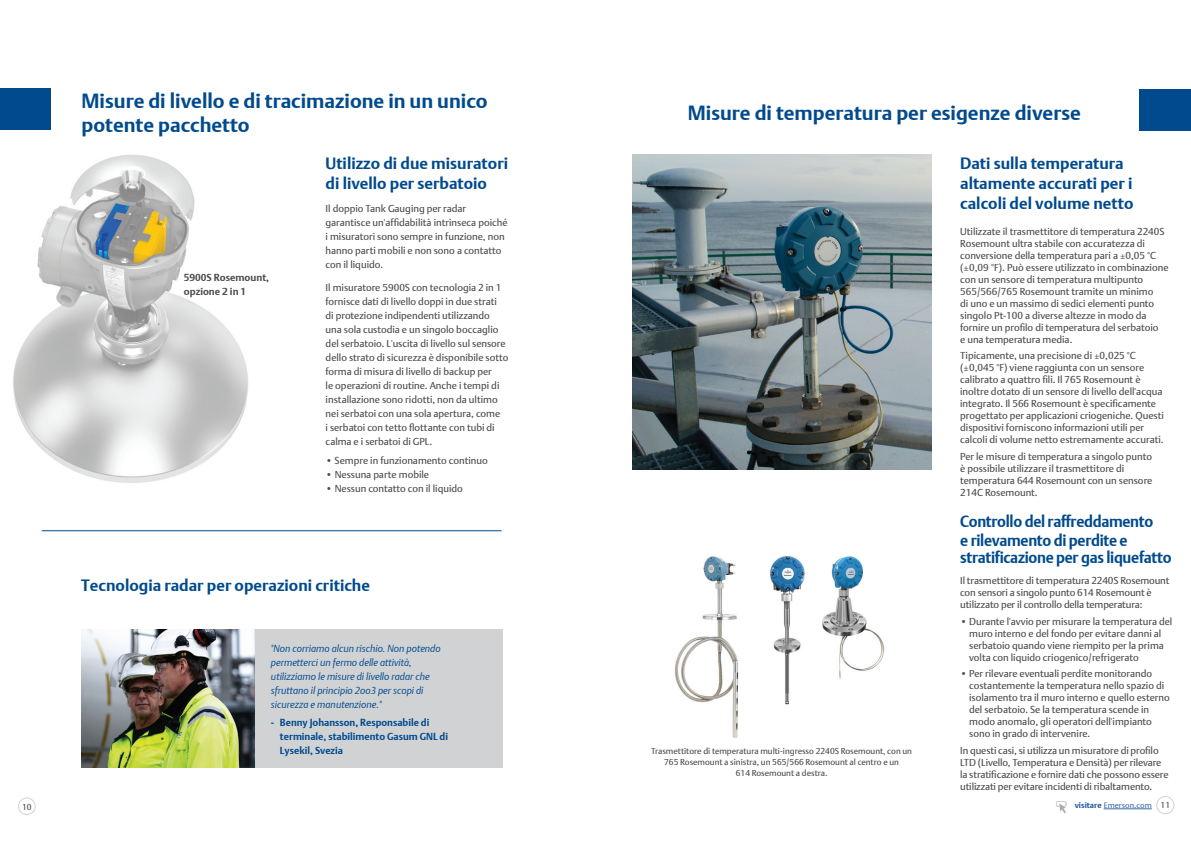
<style>
.page{position:relative;width:1191px;height:842px;background:#fff}
.page>*{position:absolute;margin:0;border:0;box-sizing:border-box;transform-origin:0 0}
.t1{font:20px/24px "DTL Argo T Bold";color:#004a8d}
.t2{font:16px/20px "DTL Argo T Bold";color:#004a8d}
.t3{font:16px/19.2px "DTL Argo T Bold";letter-spacing:-.02em;color:#004a8d;scale:.94 1}
.t4{font:10px/12px "DTL Argo T";color:#4b4c4d}
.t5{font:italic 10px/14px "DTL Argo T Light";color:#004a8d}
.t6{font:10px/14px "DTL Argo T Bold";color:#004a8d}
.Rubrik_10_Bold{font:10px/14px "DTL Argo T Bold";color:#4b4c4d}
.Rubrik_10_Bold-2{font:8.5px/11px "DTL Argo T";color:#4b4c4d;text-align:center}
.SMALLEST{font:8.5px "DTL Argo T";color:#4b4c4d}
._01_Page_number{font:8.5px "DTL Argo T";color:#4b4c4d}
.BODY_sm{font:8px "DTL Argo T";color:#436da8}
.s1{font-family:"DTL Argo T Bold";color:#1a5a99}
</style>
<div class="page">
<img style="left:770px;top:556px;width:35px;height:149px">
<div style="left:18px;top:797px;width:18px;height:18px;border:1px solid #d1d2d4;border-radius:50%"></div>
<div style="left:0;top:88px;width:50px;height:42px;background:#004a8d"></div>
<div style="left:1156px;top:796px;width:18px;height:18px;border:1px solid #d1d2d4;border-radius:50%"></div>
<hr style="left:42px;top:530px;width:459px;height:1px;background:#004a8d">
<img style="left:13px;top:155px;width:235px;height:328px">
<img style="left:632px;top:154px;width:299px;height:315px">
<img style="left:675px;top:556px;width:64px;height:182px">
<div style="left:1139px;top:90px;width:52px;height:41px;background:#004a8d"></div>
<div style="left:82px;top:629px;width:420px;height:139px;background:#d1d2d4"></div>
<img style="left:82px;top:629px;width:172px;height:139px">
<img style="left:822px;top:556px;width:63px;height:123px">
<svg style="left:1056px;top:801px;width:10px;height:13px"></svg>
<hr style="left:1103px;top:809px;width:48px;height:1px;background:#436da8">
<p class="t1" style="left:82px;top:88px;width:407px">Misure di livello e di tracimazione in un unico potente pacchetto</p>
<p class="Rubrik_10_Bold" style="left:184px;top:270px;width:87px">5900S Rosemount, opzione 2 in 1</p>
<p class="t2" style="left:326px;top:154px;width:184px">Utilizzo di due misuratori di livello per serbatoio</p>
<p class="t4" style="left:326px;top:202px;width:183px;line-height:14px">Il doppio Tank Gauging per radar garantisce un'affidabilità intrinseca poiché i misuratori sono sempre in funzione, non hanno parti mobili e non sono a contatto con il liquido.</p>
<p class="t4" style="left:326px;top:281px;width:184px;line-height:14px">Il misuratore 5900S con tecnologia 2 in 1 fornisce dati di livello doppi in due strati<br>di protezione indipendenti utilizzando una sola custodia e un singolo boccaglio del serbatoio. L'uscita di livello sul sensore dello strato di sicurezza è disponibile sotto forma di misura di livello di backup per<br>le operazioni di routine. Anche i tempi di installazione sono ridotti, non da ultimo nei serbatoi con una sola apertura, come<br>i serbatoi con tetto flottante con tubi di calma e i serbatoi di GPL.</p>
<p class="t4" style="left:326px;top:454px;width:164px">• Sempre in funzionamento continuo</p>
<p class="t4" style="left:326px;top:468px;width:105px">• Nessuna parte mobile</p>
<p class="t4" style="left:326px;top:482px;width:139px">• Nessun contatto con il liquido</p>
<p class="t2" style="left:81px;top:575px;width:290px">Tecnologia radar per operazioni critiche</p>
<p class="t5" style="left:271px;top:641px;width:171px">"Non corriamo alcun rischio. Non potendo permetterci un fermo delle attività, utilizziamo le misure di livello radar che sfruttano il principio 2oo3 per scopi di sicurezza e manutenzione."</p>
<p class="t6" style="left:280px;top:716px;width:170px;text-indent:-9px">- Benny Johansson, Responsabile di terminale, stabilimento Gasum GNL di<br>Lysekil, Svezia</p>
<p class="t1" style="left:688px;top:100px;width:394px">Misure di temperatura per esigenze diverse</p>
<p class="t2" style="left:960px;top:154px;width:175px">Dati sulla temperatura altamente accurati per i calcoli del volume netto</p>
<p class="t4" style="left:960px;top:225px;width:210px">Utilizzate il trasmettitore di temperatura 2240S Rosemount ultra stabile con accuratezza di conversione della temperatura pari a ±0,05 °C (±0,09 °F). Può essere utilizzato in combinazione con un sensore di temperatura multipunto 565/566/765 Rosemount tramite un minimo<br>di uno e un massimo di sedici elementi punto singolo Pt-100 a diverse altezze in modo da fornire un profilo di temperatura del serbatoio<br>e una temperatura media.</p>
<p class="t4" style="left:960px;top:350px;width:205px">Tipicamente, una precisione di ±0,025 °C (±0,045 °F) viene raggiunta con un sensore calibrato a quattro fili. Il 765 Rosemount è inoltre dotato di un sensore di livello dell'acqua integrato. Il 566 Rosemount è specificamente progettato per applicazioni criogeniche. Questi dispositivi forniscono informazioni utili per calcoli di volume netto estremamente accurati.</p>
<p class="t4" style="left:960px;top:450px;width:194px">Per le misure di temperatura a singolo punto è possibile utilizzare il trasmettitore di temperatura 644 Rosemount con un sensore 214C Rosemount.</p>
<p class="t3" style="left:960px;top:512px;width:207px">Controllo del raffreddamento e rilevamento di perdite e</p>
<p class="t3" style="left:960px;top:548px;width:226px">stratificazione per gas liquefatto</p>
<p class="t4" style="left:960px;top:575px;width:211px">Il trasmettitore di temperatura 2240S Rosemount con sensori a singolo punto 614 Rosemount è utilizzato per il controllo della temperatura:</p>
<p class="t4" style="left:969px;top:615px;width:205px;text-indent:-9px">• Durante l'avvio per misurare la temperatura del muro interno e del fondo per evitare danni al serbatoio quando viene riempito per la prima volta con liquido criogenico/refrigerato</p>
<p class="t4" style="left:969px;top:668px;width:202px;text-indent:-9px">• Per rilevare eventuali perdite monitorando costantemente la temperatura nello spazio di isolamento tra il muro interno e quello esterno del serbatoio. Se la temperatura scende in modo anomalo, gli operatori dell'impianto sono in grado di intervenire.</p>
<p class="t4" style="left:960px;top:744px;width:210px">In questi casi, si utilizza un misuratore di profilo LTD (Livello, Temperatura e Densità) per rilevare la stratificazione e fornire dati che possono essere utilizzati per evitare incidenti di ribaltamento.</p>
<p class="Rubrik_10_Bold-2" style="left:651px;top:746px;width:262px">Trasmettitore di temperatura multi-ingresso 2240S Rosemount, con un<br>765 Rosemount a sinistra, un 565/566 Rosemount al centro e un<br>614 Rosemount a destra.</p>
<p class="BODY_sm" style="left:1074px;top:800px;width:79px"><span class="s1">visitare</span> Emerson.com</p>
<p class="SMALLEST" style="left:22px;top:802px;width:11px">10</p>
<p class="_01_Page_number" style="left:1160px;top:800px;width:11px">11</p>
</div>
